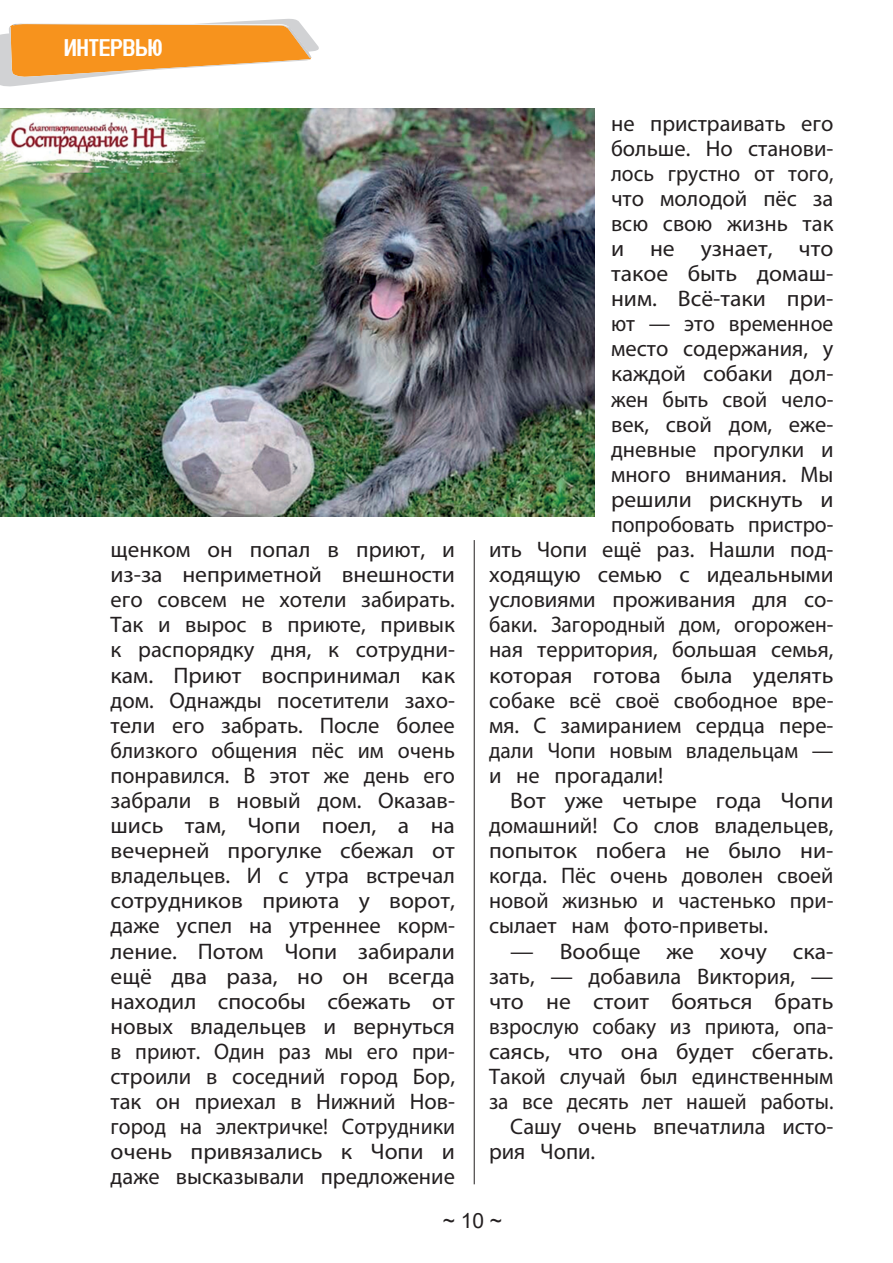
<style>
.page{position:relative;width:893px;height:1263px;background:#fff}
.page>*{position:absolute;margin:0;border:0;box-sizing:border-box;transform-origin:0 0}
.t1{font:24px "Azbuka Fixed";letter-spacing:.005em;color:#fff;scale:.85 1}
.t2{font:22.5px/25px "Myriad Pro";color:#231f20;text-align:justify}
.t3{font:22.5px "Myriad Pro";color:#231f20;scale:1.05 1}
.t4{font:22.5px "Myriad Pro";color:#231f20;scale:.96 1}
.t5{font:22.5px "Myriad Pro";color:#231f20;scale:.95 1}
.t6{font:21px "Arial";color:#231f20}
</style>
<div class="page">
<hr style="left:474px;top:540px;width:1px;height:644px;background:#231f20">
<img style="left:0;top:108px;width:594px;height:408px">
<svg style="left:0;top:19px;width:319px;height:68px"></svg>
<p class="t1" style="left:64px;top:34px;width:118px">Интервью</p>
<p class="t2" style="left:111px;top:537px;width:346px">щенком он попал в приют, и из-за неприметной внешности его совсем не хотели забирать.<br>Так и вырос в приюте, привык к распорядку дня, к сотрудни&shy;кам. Приют воспринимал как дом. Однажды посетители захо&shy;тели его забрать. После более близкого общения пёс им очень понравился. В этот же день его забрали в новый дом. Оказав&shy;шись там, Чопи поел, а на вечерней прогулке сбежал от владельцев. И с утра встречал сотрудников приюта у ворот, даже успел на утреннее корм&shy;ление. Потом Чопи забирали ещё два раза, но он всегда находил способы сбежать от новых владельцев и вернуться в приют. Один раз мы его при&shy;строили в соседний город Бор, так он приехал в Нижний Нов&shy;город на электричке! Сотрудники очень привязались к Чопи и даже высказывали предложение</p>
<p class="t2" style="left:611px;top:110px;width:224px">не пристраивать его</p>
<p class="t2" style="left:611px;top:135px;width:224px">больше. Но станови-</p>
<p class="t4" style="left:611px;top:159px;width:233px">лось грустно от того,</p>
<p class="t2" style="left:611px;top:185px;width:224px">что молодой пёс за</p>
<p class="t2" style="left:611px;top:210px;width:224px">всю свою жизнь так</p>
<p class="t3" style="left:611px;top:235px;width:213px">и не узнает, что</p>
<p class="t3" style="left:611px;top:260px;width:213px">такое быть домаш-</p>
<p class="t3" style="left:611px;top:285px;width:212px">ним. Всё-таки при-</p>
<p class="t4" style="left:611px;top:310px;width:233px">ют — это временное</p>
<p class="t2" style="left:611px;top:336px;width:224px">место содержания, у</p>
<p class="t2" style="left:611px;top:361px;width:224px">каждой собаки дол-</p>
<p class="t2" style="left:611px;top:386px;width:224px">жен быть свой чело-</p>
<p class="t2" style="left:611px;top:411px;width:224px">век, свой дом, еже-</p>
<p class="t2" style="left:611px;top:436px;width:224px">дневные прогулки и</p>
<p class="t2" style="left:611px;top:461px;width:224px">много внимания. Мы</p>
<p class="t3" style="left:611px;top:485px;width:213px">решили рискнуть и</p>
<p class="t4" style="left:611px;top:511px;width:233px">попробовать пристро-</p>
<p class="t2" style="left:489px;top:537px;width:346px">ить Чопи ещё раз. Нашли под-</p>
<p class="t2" style="left:489px;top:562px;width:346px">ходящую семью с идеальными</p>
<p class="t2" style="left:489px;top:587px;width:346px">условиями проживания для со-</p>
<p class="t4" style="left:489px;top:611px;width:360px">баки. Загородный дом, огорожен-</p>
<p class="t2" style="left:489px;top:637px;width:346px">ная территория, большая семья,</p>
<p class="t3" style="left:489px;top:661px;width:330px">которая готова была уделять</p>
<p class="t2" style="left:489px;top:687px;width:345px">собаке всё своё свободное вре-</p>
<p class="t2" style="left:489px;top:712px;width:346px">мя. С замиранием сердца пере-</p>
<p class="t4" style="left:489px;top:736px;width:360px">дали Чопи новым владельцам —</p>
<p class="t2" style="left:489px;top:762px;width:176px">и не прогадали!</p>
<p class="t3" style="left:510px;top:786px;width:309px">Вот уже четыре года Чопи</p>
<p class="t2" style="left:489px;top:813px;width:346px">домашний! Со слов владельцев,</p>
<p class="t3" style="left:489px;top:837px;width:330px">попыток побега не было ни-</p>
<p class="t2" style="left:489px;top:863px;width:346px">когда. Пёс очень доволен своей</p>
<p class="t2" style="left:489px;top:888px;width:346px">новой жизнью и частенько при-</p>
<p class="t2" style="left:489px;top:913px;width:281px">сылает нам фото-приветы.</p>
<p class="t3" style="left:510px;top:937px;width:309px">— Вообще же хочу ска-</p>
<p class="t2" style="left:489px;top:963px;width:346px">зать, — добавила Виктория, —</p>
<p class="t3" style="left:489px;top:987px;width:329px">что не стоит бояться брать</p>
<p class="t4" style="left:489px;top:1012px;width:360px">взрослую собаку из приюта, опа-</p>
<p class="t3" style="left:489px;top:1037px;width:330px">саясь, что она будет сбегать.</p>
<p class="t2" style="left:489px;top:1063px;width:346px">Такой случай был единственным</p>
<p class="t5" style="left:489px;top:1087px;width:364px">за все десять лет нашей работы.</p>
<p class="t2" style="left:510px;top:1114px;width:325px">Сашу очень впечатлила исто-</p>
<p class="t2" style="left:489px;top:1139px;width:108px">рия Чопи.</p>
<p class="t6" style="left:443px;top:1206px;width:61px">~ 10 ~</p>
</div>
